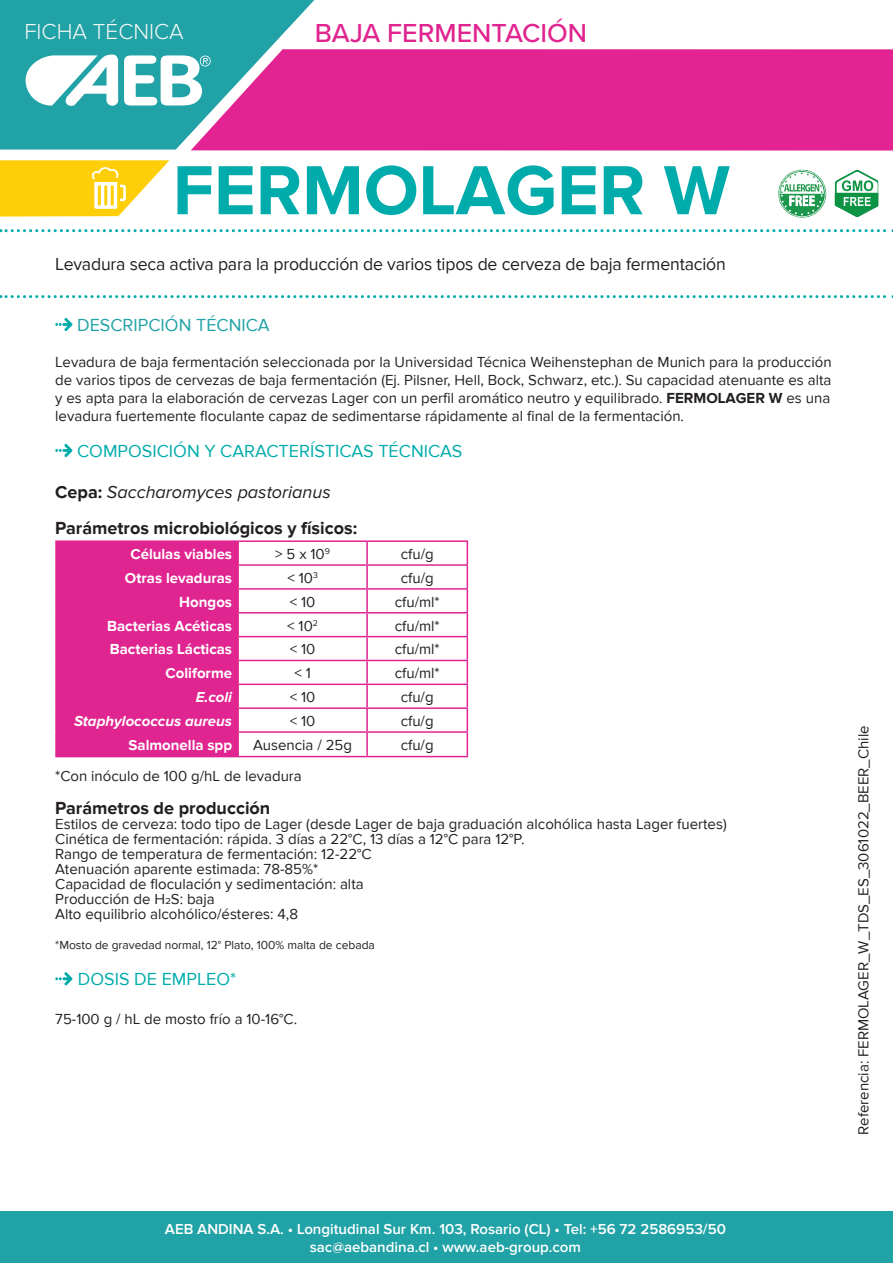
<style>
.page{position:relative;width:893px;height:1263px;background:#fff}
.page>*{position:absolute;margin:0;border:0;box-sizing:border-box;transform-origin:0 0}
.t1{font:700 72px "Proxima Nova";color:#00acab}
.t2{font:500 27px "Proxima Nova";color:#e02490}
.t3{font:300 22.5px "Proxima Nova";color:#f9f9f6}
.t4{font:700 18px/36px "Proxima Nova";color:#231f20}
.t5{font:18px "Proxima Nova";letter-spacing:-.01em;color:#231f20}
.t6{font:18px "Proxima Nova";color:#00acab}
.t7{font:18px "Proxima Nova";color:#20a2a6}
.t8{font:15px/15px "Proxima Nova";color:#231f20;text-align:justify}
.t9{font:600 15px/18px "Proxima Nova";color:#fff;text-align:center}
.t10{font:700 15px "Proxima Nova";color:#fff}
.t11{font:italic 700 15px "Proxima Nova";color:#fff}
.t12{font:12px "Proxima Nova";color:#231f20}
.s1{font-weight:700}
.s2{font-weight:400;font-style:italic}
</style>
<div class="page">
<div style="left:1px;top:1210px;width:892px;height:53px;background:#20a2a6"></div>
<div style="left:0;top:0;width:315px;height:150px;background:#20a2a6"></div>
<svg style="left:191px;top:49px;width:702px;height:102px;background:#dc2d94"></svg>
<svg style="left:26px;top:55px;width:185px;height:52px"></svg>
<svg style="left:0;top:229px;width:893px;height:3px"></svg>
<svg style="left:0;top:295px;width:893px;height:3px"></svg>
<svg style="left:0;top:160px;width:169px;height:57px"></svg>
<svg style="left:55px;top:318px;width:17px;height:13px"></svg>
<svg style="left:55px;top:444px;width:17px;height:13px"></svg>
<div style="left:57px;top:542px;width:180px;height:214px;background:#e02490"></div>
<hr style="left:55px;top:540px;width:183px;height:2px;background:#e02490">
<hr style="left:55px;top:542px;width:2px;height:22px;background:#e02490">
<hr style="left:238px;top:540px;width:129px;height:2px;background:#e02490">
<hr style="left:237px;top:542px;width:2px;height:22px;background:#e02490">
<hr style="left:367px;top:540px;width:101px;height:2px;background:#e02490">
<hr style="left:366px;top:542px;width:2px;height:22px;background:#e02490">
<hr style="left:55px;top:564px;width:183px;height:2px;background:#e02490">
<hr style="left:55px;top:566px;width:2px;height:22px;background:#e02490">
<hr style="left:238px;top:564px;width:129px;height:2px;background:#e02490">
<hr style="left:237px;top:566px;width:2px;height:22px;background:#e02490">
<hr style="left:367px;top:564px;width:101px;height:2px;background:#e02490">
<hr style="left:366px;top:566px;width:2px;height:22px;background:#e02490">
<hr style="left:55px;top:588px;width:183px;height:2px;background:#e02490">
<hr style="left:55px;top:590px;width:2px;height:22px;background:#e02490">
<hr style="left:238px;top:588px;width:129px;height:2px;background:#e02490">
<hr style="left:237px;top:590px;width:2px;height:22px;background:#e02490">
<hr style="left:367px;top:588px;width:101px;height:2px;background:#e02490">
<hr style="left:366px;top:590px;width:2px;height:22px;background:#e02490">
<hr style="left:55px;top:612px;width:183px;height:1px;background:#e02490">
<hr style="left:55px;top:613px;width:2px;height:23px;background:#e02490">
<hr style="left:238px;top:612px;width:129px;height:1px;background:#e02490">
<hr style="left:237px;top:613px;width:2px;height:23px;background:#e02490">
<hr style="left:367px;top:612px;width:101px;height:1px;background:#e02490">
<hr style="left:366px;top:613px;width:2px;height:23px;background:#e02490">
<hr style="left:55px;top:636px;width:183px;height:1px;background:#e02490">
<hr style="left:55px;top:637px;width:2px;height:23px;background:#e02490">
<hr style="left:238px;top:636px;width:129px;height:1px;background:#e02490">
<hr style="left:237px;top:637px;width:2px;height:23px;background:#e02490">
<hr style="left:367px;top:636px;width:101px;height:1px;background:#e02490">
<hr style="left:366px;top:637px;width:2px;height:23px;background:#e02490">
<hr style="left:55px;top:660px;width:183px;height:1px;background:#e02490">
<hr style="left:55px;top:661px;width:2px;height:22px;background:#e02490">
<hr style="left:238px;top:660px;width:129px;height:1px;background:#e02490">
<hr style="left:237px;top:661px;width:2px;height:22px;background:#e02490">
<hr style="left:367px;top:660px;width:101px;height:1px;background:#e02490">
<hr style="left:366px;top:661px;width:2px;height:22px;background:#e02490">
<hr style="left:55px;top:683px;width:183px;height:2px;background:#e02490">
<hr style="left:55px;top:685px;width:2px;height:22px;background:#e02490">
<hr style="left:238px;top:683px;width:129px;height:2px;background:#e02490">
<hr style="left:237px;top:685px;width:2px;height:22px;background:#e02490">
<hr style="left:367px;top:683px;width:101px;height:2px;background:#e02490">
<hr style="left:366px;top:685px;width:2px;height:22px;background:#e02490">
<hr style="left:55px;top:707px;width:183px;height:2px;background:#e02490">
<hr style="left:55px;top:709px;width:2px;height:22px;background:#e02490">
<hr style="left:238px;top:707px;width:129px;height:2px;background:#e02490">
<hr style="left:237px;top:709px;width:2px;height:22px;background:#e02490">
<hr style="left:367px;top:707px;width:101px;height:2px;background:#e02490">
<hr style="left:366px;top:709px;width:2px;height:22px;background:#e02490">
<hr style="left:55px;top:731px;width:183px;height:2px;background:#e02490">
<hr style="left:55px;top:733px;width:2px;height:23px;background:#e02490">
<hr style="left:238px;top:731px;width:129px;height:2px;background:#e02490">
<hr style="left:237px;top:733px;width:2px;height:23px;background:#e02490">
<hr style="left:367px;top:731px;width:101px;height:2px;background:#e02490">
<hr style="left:366px;top:733px;width:2px;height:23px;background:#e02490">
<svg style="left:467px;top:542px;width:1px;height:214px"></svg>
<hr style="left:55px;top:756px;width:183px;height:1px;background:#e02490">
<hr style="left:238px;top:756px;width:129px;height:1px;background:#e02490">
<hr style="left:367px;top:756px;width:101px;height:1px;background:#e02490">
<svg style="left:55px;top:972px;width:17px;height:13px"></svg>
<svg style="left:835px;top:170px;width:43px;height:47px"></svg>
<svg style="left:778px;top:169px;width:49px;height:49px"></svg>
<h3 class="t3" style="left:24px;top:21px;width:161px">FICHA TÉCNICA</h3>
<h2 class="t2" style="left:315px;top:13px;width:274px">BAJA FERMENTACIÓN</h2>
<h1 class="t1" style="left:173px;top:149px;width:559px">FERMOLAGER W</h1>
<p class="t5" style="left:55px;top:254px;width:672px">Levadura seca activa para la producción de varios tipos de cerveza de baja fermentación</p>
<p class="t7" style="left:77px;top:315px;width:194px">DESCRIPCIÓN TÉCNICA</p>
<p class="t8" style="left:55px;top:353px;width:778px;line-height:18px">Levadura de baja fermentación seleccionada por la Universidad Técnica Weihenstephan de Munich para la producción de varios tipos de cervezas de baja fermentación (Ej. Pilsner, Hell, Bock, Schwarz, etc.). Su capacidad atenuante es alta y es apta para la elaboración de cervezas Lager con un perfil aromático neutro y equilibrado. <span class="s1">FERMOLAGER W</span> es una levadura fuertemente floculante capaz de sedimentarse rápidamente al final de la fermentación.</p>
<p class="t6" style="left:77px;top:441px;width:387px">COMPOSICIÓN Y CARACTERÍSTICAS TÉCNICAS</p>
<p class="t4" style="left:55px;top:475px;width:303px">Cepa: <span class="s2">Saccharomyces pastorianus<br></span>Parámetros microbiológicos y físicos:</p>
<p class="t10" style="left:130px;top:545px;width:103px">Células viables</p>
<p class="t8" style="left:275px;top:547px;width:56px">&gt; 5 x 10<sup>9</sup></p>
<p class="t8" style="left:401px;top:547px;width:34px">cfu/g</p>
<p class="t10" style="left:125px;top:569px;width:109px">Otras levaduras</p>
<p class="t8" style="left:287px;top:571px;width:32px">&lt; 10<sup>3</sup></p>
<p class="t8" style="left:401px;top:571px;width:34px">cfu/g</p>
<p class="t10" style="left:179px;top:593px;width:54px">Hongos</p>
<p class="t8" style="left:290px;top:594px;width:27px">&lt; 10</p>
<p class="t8" style="left:395px;top:594px;width:46px">cfu/ml*</p>
<p class="t10" style="left:107px;top:617px;width:126px">Bacterias Acéticas</p>
<p class="t8" style="left:287px;top:618px;width:32px">&lt; 10<sup>2</sup></p>
<p class="t8" style="left:395px;top:618px;width:46px">cfu/ml*</p>
<p class="t10" style="left:110px;top:641px;width:124px">Bacterias Lácticas</p>
<p class="t8" style="left:290px;top:642px;width:27px">&lt; 10</p>
<p class="t8" style="left:395px;top:642px;width:46px">cfu/ml*</p>
<p class="t10" style="left:166px;top:665px;width:68px">Coliforme</p>
<p class="t8" style="left:294px;top:666px;width:18px">&lt; 1</p>
<p class="t8" style="left:395px;top:666px;width:46px">cfu/ml*</p>
<p class="t11" style="left:196px;top:690px;width:38px">E.coli</p>
<p class="t8" style="left:290px;top:690px;width:27px">&lt; 10</p>
<p class="t8" style="left:401px;top:690px;width:34px">cfu/g</p>
<p class="t11" style="left:74px;top:714px;width:159px">Staphylococcus aureus</p>
<p class="t8" style="left:290px;top:714px;width:27px">&lt; 10</p>
<p class="t8" style="left:401px;top:714px;width:34px">cfu/g</p>
<p class="t10" style="left:129px;top:736px;width:105px">Salmonella spp</p>
<p class="t8" style="left:253px;top:738px;width:100px">Ausencia / 25g</p>
<p class="t8" style="left:401px;top:738px;width:34px">cfu/g</p>
<p class="t8" style="left:55px;top:769px;width:248px">*Con inóculo de 100 g/hL de levadura</p>
<p class="t4" style="left:55px;top:791px;width:217px">Parámetros de producción</p>
<p class="t8" style="left:55px;top:817px;width:673px;text-align:left">Estilos de cerveza: todo tipo de Lager (desde Lager de baja graduación alcohólica hasta Lager fuertes)<br>Cinética de fermentación: rápida. 3 días a 22°C, 13 días a 12°C para 12°P.<br>Rango de temperatura de fermentación: 12-22°C<br>Atenuación aparente estimada: 78-85%*<br>Capacidad de floculación y sedimentación: alta<br>Producción de H2S: baja<br>Alto equilibrio alcohólico/ésteres: 4,8</p>
<p class="t12" style="left:55px;top:938px;width:321px">*Mosto de gravedad normal, 12° Plato, 100% malta de cebada</p>
<p class="t6" style="left:78px;top:969px;width:160px">DOSIS DE EMPLEO*</p>
<p class="t8" style="left:55px;top:1012px;width:243px">75-100 g / hL de mosto frío a 10-16°C.</p>
<p class="t8" style="left:856px;top:1134px;width:411px;rotate:-90deg">Referencia: FERMOLAGER_W_TDS_ES_3061022_BEER_Chile</p>
<p class="t9" style="left:165px;top:1221px;width:562px">AEB ANDINA S.A. • Longitudinal Sur Km. 103, Rosario (CL) • Tel: +56 72 2586953/50 sac@aebandina.cl • www.aeb-group.com</p>
</div>
